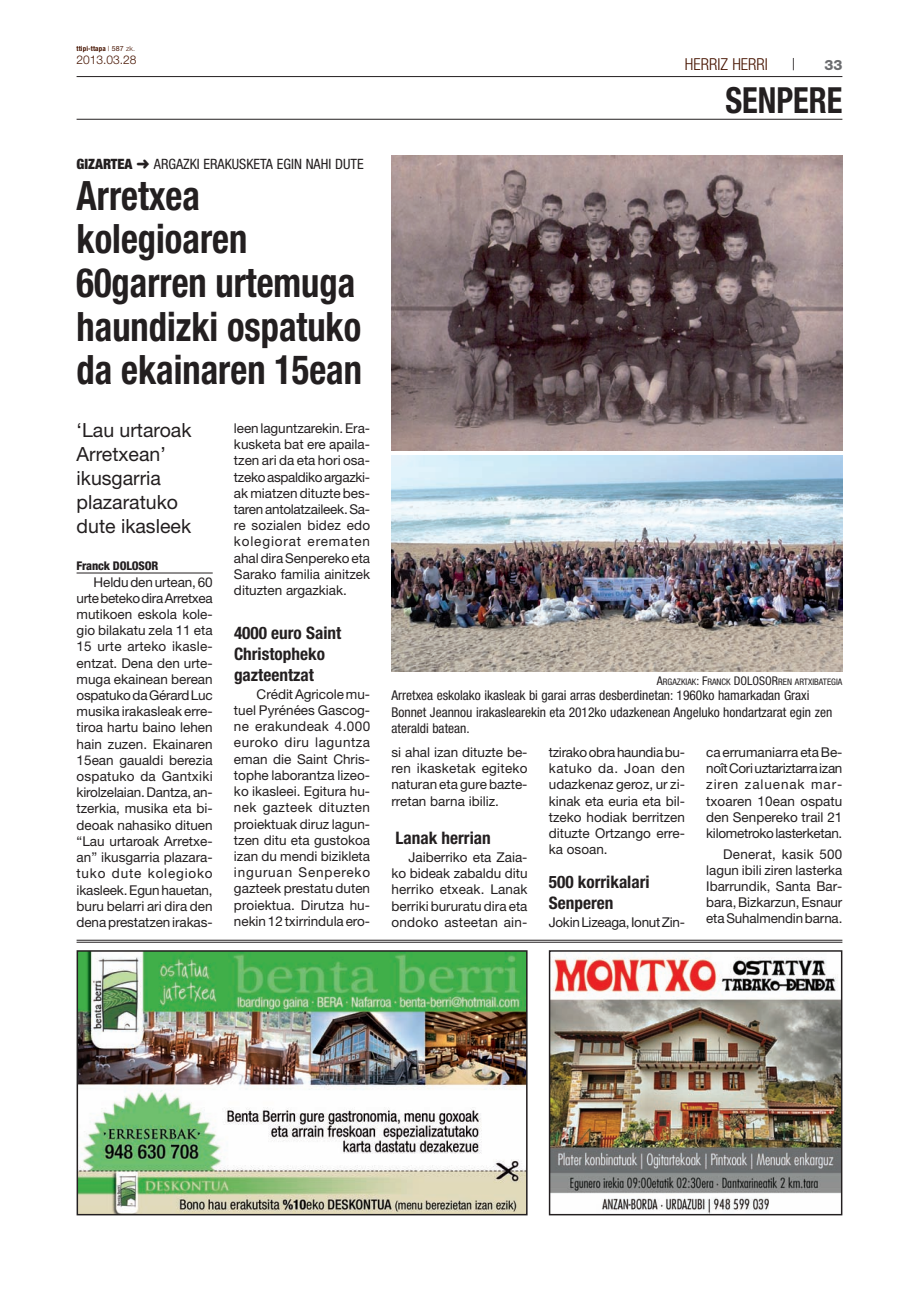
<style>
.page{position:relative;width:919px;height:1292px;background:#fff}
.page>*{position:absolute;margin:0;border:0;box-sizing:border-box;transform-origin:0 0}
.t1{font:700 condensed 40.5px/43.5px "Helvetica Neue";color:#231f20;scale:.9 1}
.t2{font:700 condensed 36px "Helvetica Neue";color:#231f20;scale:.9 1}
.t3{font:19.5px/24px "Helvetica Neue";color:#231f20}
.t4{font:700 condensed 17.25px/20.7px "Helvetica Neue";color:#231f20}
.t5{font:300 condensed 16.5px "Helvetica Neue";color:#471400}
.t6{font:300 16.5px "Helvetica Neue";color:#231f20}
.t7{font:condensed 14.25px "Helvetica Neue";color:#231f20}
.t8{font:800 14.25px "Helvetica Neue";color:#6c6d70}
.t9{font:13.5px/16.2px "Helvetica Neue";color:#231f20;text-align:justify}
.t10{font:condensed 13.5px/16.2px "Helvetica Neue";color:#231f20}
.t11{font:13.5px "Helvetica Neue";letter-spacing:-.025em;color:#231f20}
.t12{font:800 condensed 12px "Helvetica Neue";letter-spacing:-.015em;color:#231f20}
.t13{font:300 12px "Helvetica Neue";color:#471400}
.t14{font:condensed 9px "Helvetica Neue";color:#231f20}
.t15{font:700 condensed 7.05px "Helvetica Neue";letter-spacing:.015em;color:#471400}
.s1{font-weight:300;font-stretch:normal}
.s2{font-weight:400;font-stretch:normal}
.s3{font-weight:900}
.s4{font-size:12px}
</style>
<div class="page">
<hr style="left:77px;top:572px;width:136px;height:1px;background:#231f20">
<hr style="left:77px;top:76px;width:765px;height:1px;background:#231f20">
<hr style="left:77px;top:119px;width:765px;height:1px;background:#231f20">
<hr style="left:77px;top:939px;width:765px;height:1px;background:#231f20">
<hr style="left:77px;top:941px;width:765px;height:1px;background:#231f20">
<img style="left:391px;top:155px;width:451px;height:295px">
<img style="left:551px;top:952px;width:289px;height:261px">
<div style="left:549px;top:950px;width:293px;height:265px;border:1px solid #231f20"></div>
<img style="left:391px;top:456px;width:451px;height:215px">
<img style="left:80px;top:953px;width:444px;height:259px">
<div style="left:77px;top:950px;width:450px;height:265px;border:2px solid #231f20"></div>
<p class="t15" style="left:77px;top:46px;width:60px">ttipi-ttapa <span class="s1">|</span> <span class="s2">587</span> <span class="s1">zk.</span></p>
<p class="t13" style="left:77px;top:55px;width:62px">2013.03.28</p>
<p class="t7" style="left:77px;top:159px;width:288px"><span class="s3">GIZARTEA</span> ➜ ARGAZKI ERAKUSKETA EGIN NAHI DUTE</p>
<h1 class="t1" style="left:77px;top:177px;width:318px">Arretxea kolegioaren<br>60garren urtemuga haundizki ospatuko da ekainaren 15ean</h1>
<h3 class="t3" style="left:77px;top:420px;width:116px">‘Lau urtaroak<br>Arretxean’ ikusgarria plazaratuko dute ikasleek</h3>
<p class="t12" style="left:77px;top:561px;width:83px">Franck DOLOSOR</p>
<p class="t9" style="left:77px;top:575px;width:138px;text-indent:17px">Heldu den urtean, 60 urte beteko dira Arretxea mutikoen eskola kole&shy;gio bilakatu zela 11 eta 15 urte arteko ikasle&shy;entzat. Dena den urte&shy;muga ekainean berean ospatuko da Gérard Luc musika irakasleak erre&shy;tiroa hartu baino lehen hain zuzen. Ekainaren 15ean gaualdi berezia ospatuko da Gantxiki kirolzelaian. Dantza, an - tzerkia, musika eta bi&shy;deoak nahasiko dituen “Lau urtaroak Arretxe&shy;an” ikusgarria plazara&shy;tuko dute kolegioko ikasleek. Egun hauetan, buru belarri ari dira den dena prestatzen irakas-</p>
<p class="t9" style="left:234px;top:421px;width:138px">leen laguntzarekin. Era&shy;kusketa bat ere apaila - tzen ari da eta hori osa - tzeko aspaldiko argazki&shy;ak miatzen dituzte bes&shy;taren antolatzaileek. Sa&shy;re sozialen bidez edo kolegiorat erematen ahal dira Senpereko eta Sarako familia ainitzek dituzten argazkiak.</p>
<p class="t4" style="left:234px;top:624px;width:109px">4000 euro Saint<br>Christopheko gazteentzat</p>
<p class="t9" style="left:234px;top:687px;width:138px;text-indent:23px">Crédit Agricole mu&shy;tuel Pyrénées Gasco g - ne erakundeak 4.000 euroko diru laguntza eman die Saint Chris&shy;tophe laborantza lizeo&shy;ko ikasleei. Egitura hu&shy;nek gazteek dituzten proiektuak diruz lagun - tzen ditu eta gustokoa izan du mendi bizikleta inguruan Senpereko gazteek prestatu duten proiektua. Dirutza hu&shy;nekin 12 txirrindula ero-</p>
<p class="t5" style="left:685px;top:58px;width:84px">HERRIZ HERRI</p>
<p class="t6" style="left:791px;top:58px;width:5px">|</p>
<p class="t8" style="left:824px;top:60px;width:19px">33</p>
<h2 class="t2" style="left:725px;top:87px;width:131px">SENPERE</h2>
<p class="t14" style="left:657px;top:678px;width:187px"><span class="s4">A</span>RGAZKIAK<span class="s4">: F</span>RANCK <span class="s4">DOLOSOR</span>REN ARTXIBATEGIA</p>
<p class="t10" style="left:391px;top:688px;width:442px">Arretxea eskolako ikasleak bi garai arras desberdinetan: 1960ko hamarkadan Graxi<br>Bonnet Jeannou irakaslearekin eta 2012ko udazkenean Angeluko hondartzarat egin zen ateraldi batean.</p>
<p class="t9" style="left:391px;top:745px;width:138px">si ahal izan dituzte be&shy;ren ikasketak egiteko naturan eta gure bazte - rretan barna ibiliz.</p>
<p class="t4" style="left:395px;top:829px;width:97px">Lanak herrian</p>
<p class="t9" style="left:391px;top:850px;width:138px;text-indent:17px">Jaiberriko eta Zaia&shy;ko bideak zabaldu ditu herriko etxeak. Lanak berriki bururatu dira eta ondoko asteetan ain -</p>
<p class="t9" style="left:549px;top:745px;width:138px">tzirako obra haundia bu&shy;katuko da. Joan den udazkenaz geroz, ur zi&shy;kinak eta euria eta bil - tzeko hodiak berritzen dituzte Ortzango erre&shy;ka osoan.</p>
<p class="t4" style="left:549px;top:873px;width:102px">500 korrikalari<br>Senperen</p>
<p class="t11" style="left:549px;top:917px;width:138px">Jokin Lizeaga, Ionut Zin-</p>
<p class="t9" style="left:706px;top:745px;width:138px">ca errumaniarra eta Be&shy;noît Cori uztariztarra izan ziren zaluenak mar - txoaren 10ean ospatu den Senpereko trail 21 kilometroko lasterketan.</p>
<p class="t9" style="left:706px;top:846px;width:138px;text-indent:17px">Denerat, kasik 500 lagun ibili ziren lasterka Ibarrundik, Santa Bar&shy;bara, Bizkarzun, Esnaur eta Suhalmendin barna.</p>
</div>
